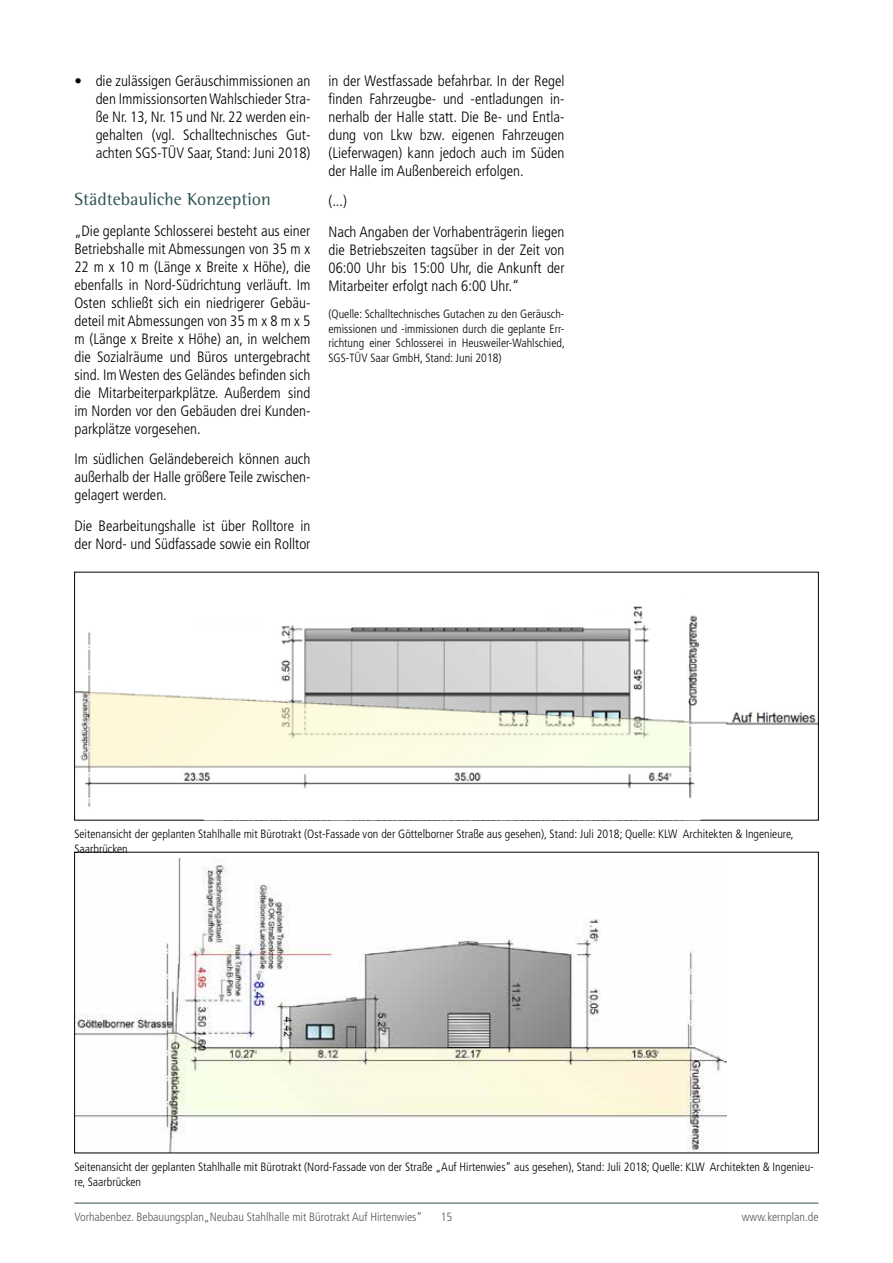
<style>
.page{position:relative;width:893px;height:1263px;background:#fff}
.page>*{position:absolute;margin:0;border:0;box-sizing:border-box;transform-origin:0 0}
.t1{font:18px "Rotis Semi Serif";color:#2e5251}
.t2{font:300 condensed 15px/18px "Frutiger LT";color:#000;text-align:justify}
.t3{font:300 condensed 12px/14.4px "Frutiger LT";color:#000}
.t4{font:300 condensed 12px "Frutiger LT";color:#575756}
</style>
<div class="page">
<hr style="left:74px;top:1203px;width:745px;height:1px;background:#2e5251">
<img style="left:76px;top:606px;width:741px;height:201px">
<div style="left:204px;top:799px;width:496px;height:21px;background:#fff"></div>
<img style="left:76px;top:859px;width:650px;height:292px">
<p class="t2" style="left:96px;top:72px;width:216px;text-indent:-21px">• die zulässigen Geräuschimmissionen an den Immissionsorten Wahlschieder Stra&shy;ße Nr. 13, Nr. 15 und Nr. 22 werden ein&shy;gehalten (vgl. Schalltechnisches Gut&shy;achten SGS-TÜV Saar, Stand: Juni 2018)</p>
<p class="t1" style="left:74px;top:188px;width:198px">Städtebauliche Konzeption</p>
<p class="t2" style="left:74px;top:222px;width:238px">„Die geplante Schlosserei besteht aus einer Betriebshalle mit Abmessungen von 35 m x 22 m x 10 m (Länge x Breite x Höhe), die ebenfalls in Nord-Südrichtung verläuft. Im Osten schließt sich ein niedrigerer Gebäu&shy;deteil mit Abmessungen von 35 m x 8 m x 5 m (Länge x Breite x Höhe) an, in welchem die Sozialräume und Büros untergebracht sind. Im Westen des Geländes befinden sich die Mitarbeiterparkplätze. Außerdem sind im Norden vor den Gebäuden drei Kunden&shy;parkplätze vorgesehen.</p>
<p class="t2" style="left:74px;top:450px;width:238px">Im südlichen Geländebereich können auch außerhalb der Halle größere Teile zwischen&shy;gelagert werden.</p>
<p class="t2" style="left:74px;top:517px;width:238px">Die Bearbeitungshalle ist über Rolltore in der Nord- und Südfassade sowie ein Rolltor</p>
<p class="t2" style="left:328px;top:72px;width:238px">in der Westfassade befahrbar. In der Regel finden Fahrzeugbe- und -entladungen in&shy;nerhalb der Halle statt. Die Be- und Entla&shy;dung von Lkw bzw. eigenen Fahrzeugen (Lieferwagen) kann jedoch auch im Süden der Halle im Außenbereich erfolgen.</p>
<p class="t2" style="left:328px;top:186px;width:238px;line-height:30.8px">(...)<br>Nach Angaben der Vorhabenträgerin liegen</p>
<p class="t2" style="left:328px;top:241px;width:238px">die Betriebszeiten tagsüber in der Zeit von 06:00 Uhr bis 15:00 Uhr, die Ankunft der Mitarbeiter erfolgt nach 6:00 Uhr.“</p>
<p class="t3" style="left:328px;top:307px;width:238px;text-align:justify">(Quelle: Schalltechnisches Gutachen zu den Geräusch&shy;emissionen und -immissionen durch die geplante Err&shy;richtung einer Schlosserei in Heusweiler-Wahlschied, SGS-TÜV Saar GmbH, Stand: Juni 2018)</p>
<p class="t3" style="left:74px;top:827px;width:721px">Seitenansicht der geplanten Stahlhalle mit Bürotrakt (Ost-Fassade von der Göttelborner Straße aus gesehen), Stand: Juli 2018; Quelle: KLW Architekten &amp; Ingenieure,<br>Saarbrücken</p>
<p class="t3" style="left:74px;top:1160px;width:741px">Seitenansicht der geplanten Stahlhalle mit Bürotrakt (Nord-Fassade von der Straße „Auf Hirtenwies“ aus gesehen), Stand: Juli 2018; Quelle: KLW Architekten &amp; Ingenieu&shy;re, Saarbrücken</p>
<p class="t4" style="left:74px;top:1210px;width:349px">Vorhabenbez. Bebauungsplan„Neubau Stahlhalle mit Bürotrakt Auf Hirtenwies“</p>
<p class="t4" style="left:441px;top:1210px;width:13px">15</p>
<p class="t4" style="left:742px;top:1210px;width:78px">www.kernplan.de</p>
</div>
